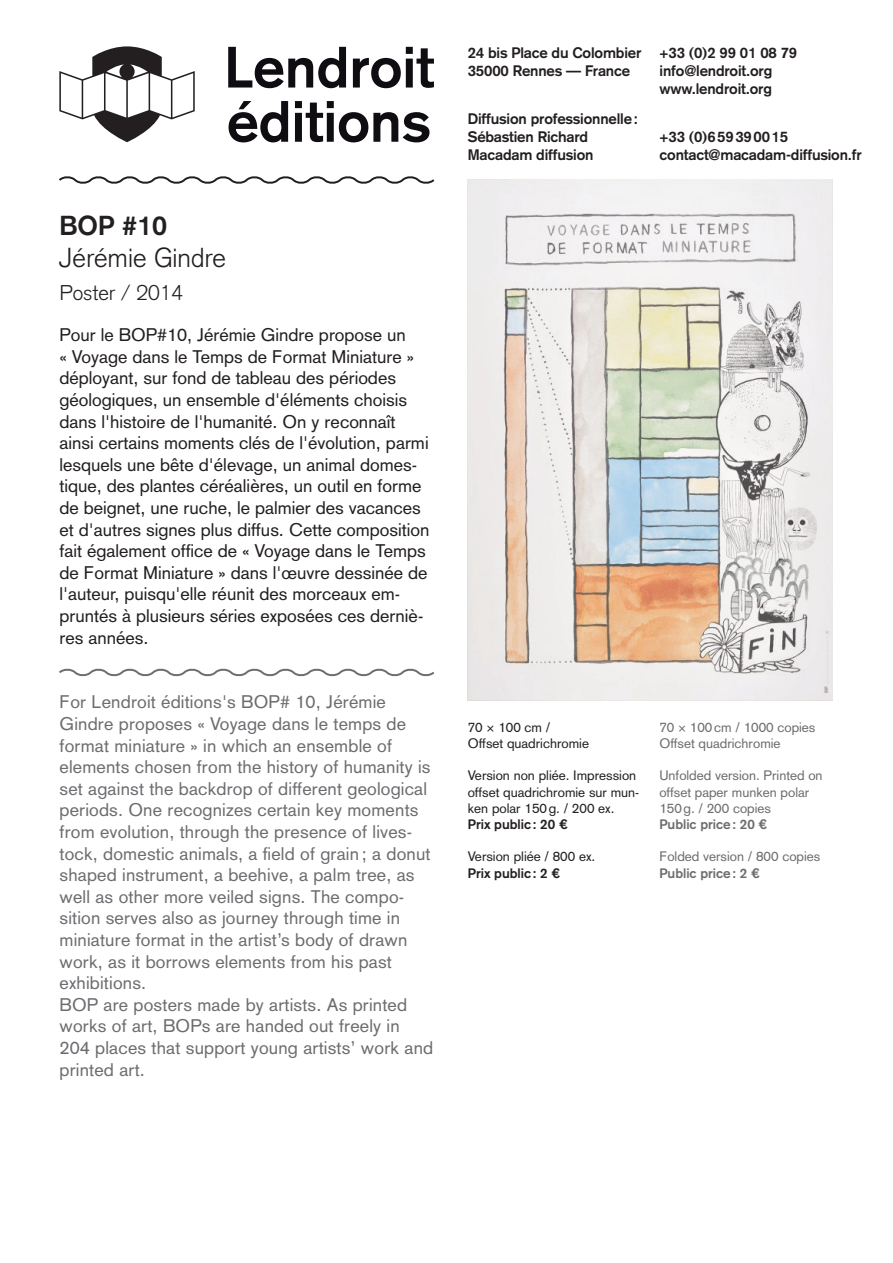
<style>
.page{position:relative;width:893px;height:1263px;background:#fff}
.page>*{position:absolute;margin:0;border:0;box-sizing:border-box;transform-origin:0 0}
.t1{font:300 27px "Akzidenz Grotesk";color:#231f20}
.t2{font:700 27px "Akzidenz Grotesk";color:#231f20}
.t3{font:300 21px "Akzidenz Grotesk";color:#231f20}
.t4{font:18px/21.6px "Akzidenz Grotesk";letter-spacing:.01em;color:#6c6d70}
.t5{font:18px/21.6px "Akzidenz Grotesk";color:#231f20}
.t6{font:700 15px/18px "Akzidenz Grotesk";letter-spacing:-.01em;color:#231f20}
.t7{font:13.5px/16.2px "Akzidenz Grotesk";color:#6c6d70}
.t8{font:13.5px/16.2px "Akzidenz Grotesk";color:#231f20}
.s1{font-weight:700}
.s2{font-family:"Grotesque MT Std";font-weight:700}
</style>
<div class="page">
<svg style="left:59px;top:46px;width:136px;height:96px"></svg>
<svg style="left:228px;top:47px;width:118px;height:41px"></svg>
<svg style="left:353px;top:47px;width:81px;height:41px"></svg>
<svg style="left:229px;top:101px;width:59px;height:41px"></svg>
<svg style="left:295px;top:101px;width:134px;height:41px"></svg>
<svg style="left:59px;top:176px;width:376px;height:8px"></svg>
<img style="left:468px;top:180px;width:365px;height:520px">
<svg style="left:59px;top:668px;width:376px;height:9px"></svg>
<h1 class="t2" style="left:60px;top:209px;width:109px">BOP #10</h1>
<h1 class="t1" style="left:60px;top:242px;width:168px">Jérémie Gindre</h1>
<p class="t3" style="left:60px;top:280px;width:125px">Poster / 2014</p>
<p class="t5" style="left:60px;top:324px;width:371px">Pour le BOP#10, Jérémie Gindre propose un<br>« Voyage dans le Temps de Format Miniature » déployant, sur fond de tableau des périodes géologiques, un ensemble d'éléments choisis dans l'histoire de l'humanité. On y reconnaît ainsi certains moments clés de l'évolution, parmi lesquels une bête d'élevage, un animal domes&shy;tique, des plantes céréalières, un outil en forme de beignet, une ruche, le palmier des vacances et d'autres signes plus diffus. Cette composition fait également office de « Voyage dans le Temps de Format Miniature » dans l'œuvre dessinée de l'auteur, puisqu'elle réunit des morceaux em&shy;pruntés à plusieurs séries exposées ces derniè&shy;res années.</p>
<p class="t4" style="left:60px;top:691px;width:375px">For Lendroit éditions's BOP# 10, Jérémie Gindre proposes « Voyage dans le temps de format miniature » in which an ensemble of elements chosen from the history of humanity is set against the backdrop of different geological periods. One recognizes certain key moments from evolution, through the presence of lives&shy;tock, domestic animals, a field of grain ; a donut shaped instrument, a beehive, a palm tree, as well as other more veiled signs. The compo&shy;sition serves also as journey through time in miniature format in the artist’s body of drawn work, as it borrows elements from his past exhibitions.<br>BOP are posters made by artists. As printed works of art, BOPs are handed out freely in 204 places that support young artists’ work and printed art.</p>
<p class="t6" style="left:468px;top:44px;width:175px">24 bis Place du Colombier<br>35000 Rennes — France</p>
<p class="t6" style="left:660px;top:44px;width:139px">+33 (0)2 99 01 08 79 info@lendroit.org www.lendroit.org</p>
<p class="t6" style="left:468px;top:109px;width:172px">Diffusion professionnelle:<br>Sébastien Richard<br>Macadam diffusion</p>
<p class="t6" style="left:660px;top:128px;width:204px">+33 (0)659390015 contact@macadam-diffusion.fr</p>
<p class="t8" style="left:468px;top:719px;width:123px">70 × 100 cm /<br>Offset quadrichromie</p>
<p class="t8" style="left:468px;top:767px;width:173px">Version non pliée. Impression offset quadrichromie sur mun&shy;ken polar 150g. / 200 ex.<br><span class="s1">Prix public: 20</span> <span class="s2">€</span></p>
<p class="t8" style="left:468px;top:848px;width:129px">Version pliée / 800 ex.<br><span class="s1">Prix public: 2</span> <span class="s2">€</span></p>
<p class="t7" style="left:659px;top:719px;width:158px">70 × 100cm / 1000 copies<br>Offset quadrichromie</p>
<p class="t7" style="left:659px;top:767px;width:165px">Unfolded version. Printed on offset paper munken polar<br>150g. / 200 copies<br><span class="s1">Public price: 20</span> <span class="s2">€</span></p>
<p class="t7" style="left:659px;top:848px;width:163px">Folded version / 800 copies<br><span class="s1">Public price: 2</span> <span class="s2">€</span></p>
</div>
